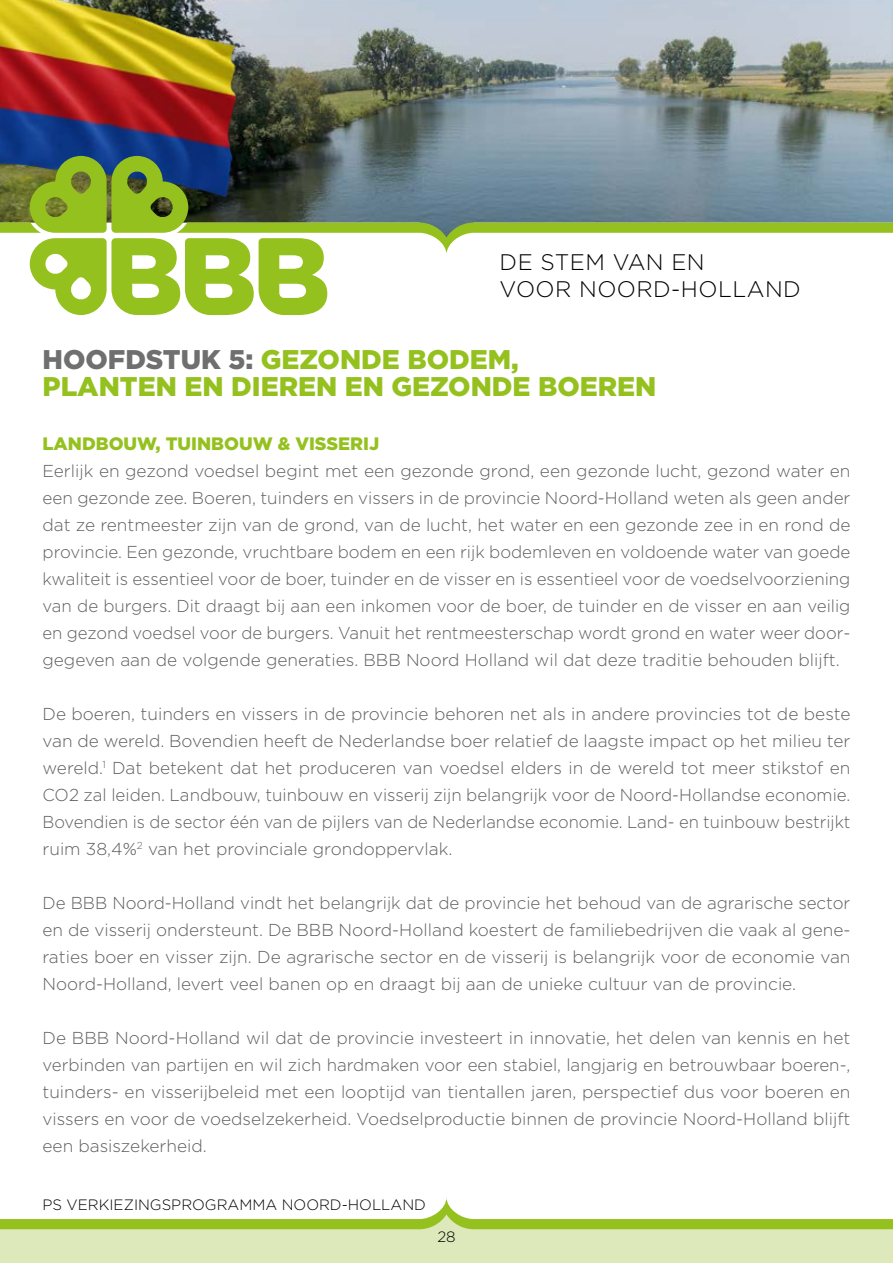
<style>
.page{position:relative;width:893px;height:1263px;background:#fff}
.page>*{position:absolute;margin:0;border:0;box-sizing:border-box;transform-origin:0 0}
.t1{font:900 27px/27px "Gotham";color:#95c11f}
.t2{font:300 22.5px/27px "Gotham";letter-spacing:.02em;color:#000}
.t3{font:900 18px "Gotham";color:#95c11f}
.t4{font:300 17.25px/27px "Gotham";color:#5f5e5e;text-align:justify}
.t5{font:300 15px "Gotham";color:#000}
.s1{color:#706f6f}
</style>
<div class="page">
<div style="left:0;top:1225px;width:893px;height:38px;background:#dee9bb"></div>
<img style="left:259px;top:0;width:629px;height:156px">
<div style="left:888px;top:0;width:5px;height:218px;background:#000;opacity:.25"></div>
<img style="left:892px;top:0;width:1px;height:156px">
<img style="left:0;top:0;width:259px;height:156px">
<svg style="left:0;top:156px;width:893px;height:159px"></svg>
<svg style="left:0;top:1198px;width:893px;height:32px"></svg>
<h2 class="t2" style="left:500px;top:248px;width:303px">DE STEM VAN EN<br>VOOR NOORD-HOLLAND</h2>
<h1 class="t1" style="left:43px;top:345px;width:615px"><span class="s1">HOOFDSTUK 5:</span> GEZONDE BODEM,<br>PLANTEN EN DIEREN EN GEZONDE BOEREN</h1>
<p class="t3" style="left:43px;top:433px;width:338px">LANDBOUW, TUINBOUW &amp; VISSERIJ</p>
<p class="t4" style="left:43px;top:457px;width:809px;text-align:left">Eerlijk en gezond voedsel begint met een gezonde grond, een gezonde lucht, gezond water en een gezonde zee. Boeren, tuinders en vissers in de provincie Noord-Holland weten als geen ander dat ze rentmeester zijn van de grond, van de lucht, het water en een gezonde zee in en rond de provincie. Een gezonde, vruchtbare bodem en een rijk bodemleven en voldoende water van goede kwaliteit is essentieel voor de boer, tuinder en de visser en is essentieel voor de voedselvoorziening van de burgers. Dit draagt bij aan een inkomen voor de boer, de tuinder en de visser en aan veilig en gezond voedsel voor de burgers. Vanuit het rentmeesterschap wordt grond en water weer door&shy;gegeven aan de volgende generaties. BBB Noord Holland wil dat deze traditie behouden blijft.</p>
<p class="t4" style="left:43px;top:700px;width:809px">De boeren, tuinders en vissers in de provincie behoren net als in andere provincies tot de beste van de wereld. Bovendien heeft de Nederlandse boer relatief de laagste impact op het milieu ter wereld.<sup>1</sup> Dat betekent dat het produceren van voedsel elders in de wereld tot meer stikstof en CO2 zal leiden. Landbouw, tuinbouw en visserij zijn belangrijk voor de Noord-Hollandse economie.<br>Bovendien is de sector één van de pijlers van de Nederlandse economie. Land- en tuinbouw bestrijkt ruim 38,4%<sup>2</sup> van het provinciale grondoppervlak.</p>
<p class="t4" style="left:43px;top:889px;width:809px">De BBB Noord-Holland vindt het belangrijk dat de provincie het behoud van de agrarische sector en de visserij ondersteunt. De BBB Noord-Holland koestert de familiebedrijven die vaak al gene&shy;raties boer en visser zijn. De agrarische sector en de visserij is belangrijk voor de economie van Noord-Holland, levert veel banen op en draagt bij aan de unieke cultuur van de provincie.</p>
<p class="t4" style="left:43px;top:1024px;width:809px">De BBB Noord-Holland wil dat de provincie investeert in innovatie, het delen van kennis en het verbinden van partijen en wil zich hardmaken voor een stabiel, langjarig en betrouwbaar boeren-, tuinders- en visserijbeleid met een looptijd van tientallen jaren, perspectief dus voor boeren en vissers en voor de voedselzekerheid. Voedselproductie binnen de provincie Noord-Holland blijft een basiszekerheid.</p>
<p class="t5" style="left:43px;top:1196px;width:385px">PS VERKIEZINGSPROGRAMMA NOORD-HOLLAND</p>
<p class="t5" style="left:437px;top:1229px;width:20px">28</p>
</div>
